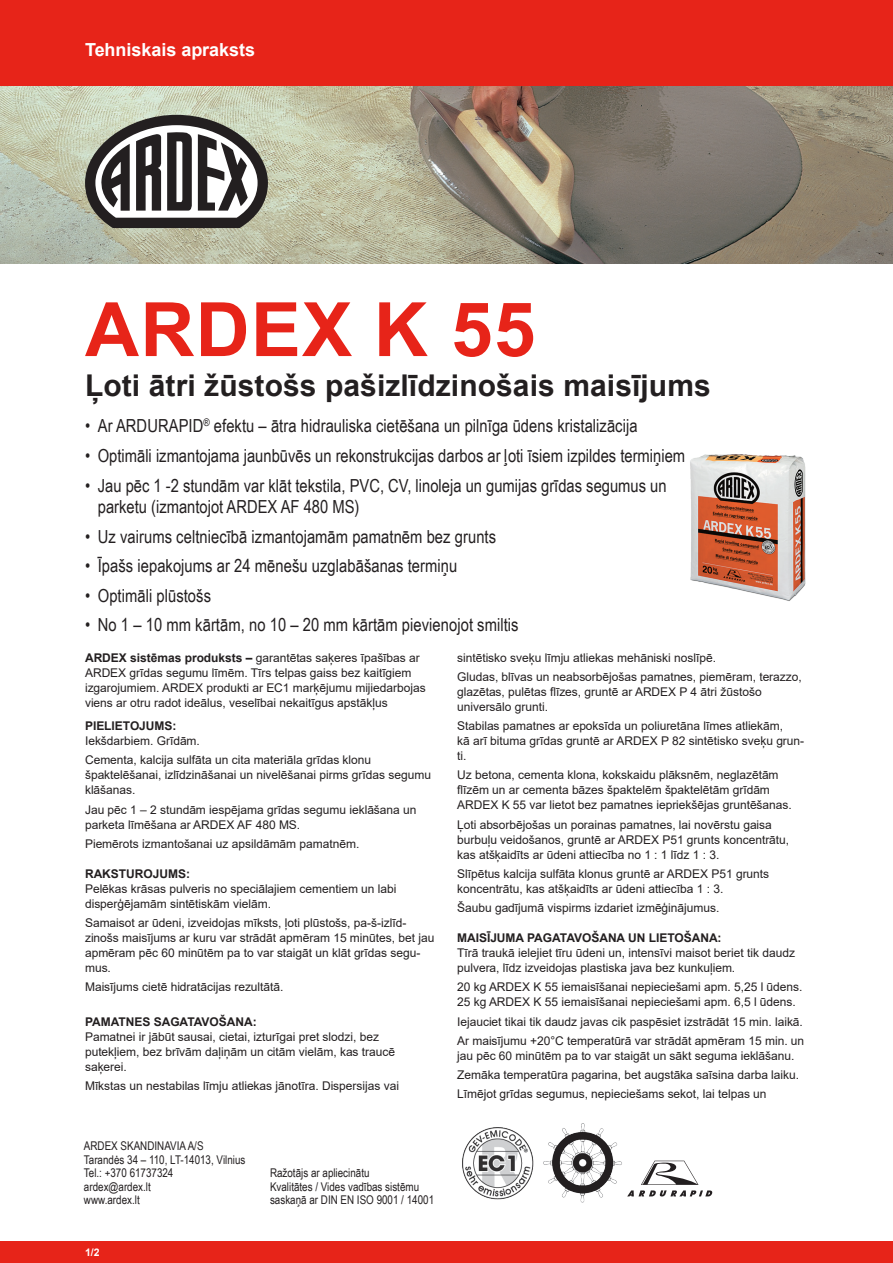
<style>
.page{position:relative;width:893px;height:1263px;background:#fff}
.page>*{position:absolute;margin:0;border:0;box-sizing:border-box;transform-origin:0 0}
.Titel{font:700 75px "Arial";letter-spacing:.015em;color:#e72419}
.Untertitel{font:700 30px "Arial";letter-spacing:.005em;color:#231f20}
.t1{font:18px/21.6px "Arial Narrow";letter-spacing:.005em;color:#231f20}
.Technische_Daten{font:700 18px "Arial";color:#fff}
.Subheads{font:12px/15px "Arial";color:#231f20}
.t2{font:12px/13.5px "Arial Narrow";color:#231f20}
.Subheads-2{font:700 12px "Arial";color:#231f20}
.Technische_Daten-2{font:700 10.5px "Arial";color:#fff}
.s1{font-weight:700}
</style>
<div class="page">
<img style="left:0;top:85px;width:893px;height:179px">
<div style="left:0;top:1242px;width:893px;height:21px;background:#e72419"></div>
<div style="left:0;top:0;width:893px;height:85px;background:#e72419"></div>
<svg style="left:85px;top:115px;width:183px;height:113px"></svg>
<img style="left:690px;top:454px;width:116px;height:147px">
<svg style="left:627px;top:1161px;width:85px;height:35px"></svg>
<img style="left:543px;top:1123px;width:79px;height:80px">
<img style="left:462px;top:1127px;width:72px;height:73px">
<p class="Technische_Daten" style="left:85px;top:37px;width:172px">Tehniskais apraksts</p>
<p class="Titel" style="left:85px;top:277px;width:452px">ARDEX K 55</p>
<p class="Untertitel" style="left:85px;top:364px;width:627px">Ļoti ātri žūstošs pašizlīdzinošais maisījums</p>
<p class="t1" style="left:85px;top:414px;width:554px">• Ar ARDURAPID<sup>®</sup> efektu – ātra hidrauliska cietēšana un pilnīga ūdens kristalizācija</p>
<p class="t1" style="left:85px;top:444px;width:602px">• Optimāli izmantojama jaunbūvēs un rekonstrukcijas darbos ar ļoti īsiem izpildes termiņiem</p>
<p class="t1" style="left:98px;top:474px;width:570px;text-indent:-13px">• Jau pēc 1 -2 stundām var klāt tekstila, PVC, CV, linoleja un gumijas grīdas segumus un parketu (izmantojot ARDEX AF 480 MS)</p>
<p class="t1" style="left:85px;top:525px;width:413px">• Uz vairums celtniecībā izmantojamām pamatnēm bez grunts</p>
<p class="t1" style="left:85px;top:554px;width:374px">• Īpašs iepakojums ar 24 mēnešu uzglabāšanas termiņu</p>
<p class="t1" style="left:85px;top:584px;width:127px">• Optimāli plūstošs</p>
<p class="t1" style="left:85px;top:613px;width:435px">• No 1 – 10 mm kārtām, no 10 – 20 mm kārtām pievienojot smiltis</p>
<p class="Subheads" style="left:85px;top:650px;width:342px"><span class="s1">ARDEX sistēmas produksts –</span> garantētas saķeres īpašības ar ARDEX grīdas segumu līmēm. Tīrs telpas gaiss bez kaitīgiem izgarojumiem. ARDEX produkti ar EC1 marķējumu mijiedarbojas viens ar otru radot ideālus, veselībai nekaitīgus apstākļus</p>
<p class="Subheads-2" style="left:85px;top:717px;width:93px">PIELIETOJUMS:</p>
<p class="Subheads" style="left:85px;top:733px;width:116px">Iekšdarbiem. Grīdām.</p>
<p class="Subheads" style="left:85px;top:752px;width:347px">Cementa, kalcija sulfāta un cita materiāla grīdas klonu špaktelēšanai, izlīdzināšanai un nivelēšanai pirms grīdas segumu klāšanas.</p>
<p class="Subheads" style="left:85px;top:802px;width:333px">Jau pēc 1 – 2 stundām iespējama grīdas segumu ieklāšana un parketa līmēšana ar ARDEX AF 480 MS.</p>
<p class="Subheads" style="left:85px;top:836px;width:276px">Piemērots izmantošanai uz apsildāmām pamatnēm.</p>
<p class="Subheads-2" style="left:85px;top:865px;width:107px">RAKSTUROJUMS:</p>
<p class="Subheads" style="left:85px;top:881px;width:313px">Pelēkas krāsas pulveris no speciālajiem cementiem un labi disperģējamām sintētiskām vielām.</p>
<p class="Subheads" style="left:85px;top:915px;width:351px">Samaisot ar ūdeni, izveidojas mīksts, ļoti plūstošs, pa-š-izlīd&shy;zinošs maisījums ar kuru var strādāt apmēram 15 minūtes, bet jau apmēram pēc 60 minūtēm pa to var staigāt un klāt grīdas segu&shy;mus.</p>
<p class="Subheads" style="left:85px;top:979px;width:200px">Maisījums cietē hidratācijas rezultātā.</p>
<p class="Subheads-2" style="left:85px;top:1013px;width:173px">PAMATNES SAGATAVOŠANA:</p>
<p class="Subheads" style="left:85px;top:1029px;width:312px">Pamatnei ir jābūt sausai, cietai, izturīgai pret slodzi, bez putekļiem, bez brīvām daļiņām un citām vielām, kas traucē saķerei.</p>
<p class="Subheads" style="left:85px;top:1078px;width:315px">Mīkstas un nestabilas līmju atliekas jānotīra. Dispersijas vai</p>
<p class="Subheads" style="left:457px;top:650px;width:260px">sintētisko sveķu līmju atliekas mehāniski noslīpē.</p>
<p class="Subheads" style="left:457px;top:669px;width:346px">Gludas, blīvas un neabsorbējošas pamatnes, piemēram, terazzo, glazētas, pulētas flīzes, gruntē ar ARDEX P 4 ātri žūstošo universālo grunti.</p>
<p class="Subheads" style="left:457px;top:718px;width:349px">Stabilas pamatnes ar epoksīda un poliuretāna līmes atliekām,<br>kā arī bituma grīdas gruntē ar ARDEX P 82 sintētisko sveķu grun&shy;ti.</p>
<p class="Subheads" style="left:457px;top:767px;width:336px">Uz betona, cementa klona, kokskaidu plāksnēm, neglazētām flīzēm un ar cementa bāzes špaktelēm špaktelētām grīdām<br>ARDEX K 55 var lietot bez pamatnes iepriekšējas gruntēšanas.</p>
<p class="Subheads" style="left:457px;top:817px;width:334px">Ļoti absorbējošas un porainas pamatnes, lai novērstu gaisa burbuļu veidošanos, gruntē ar ARDEX P51 grunts koncentrātu, kas atšķaidīts ar ūdeni attiecība no 1 : 1 līdz 1 : 3.</p>
<p class="Subheads" style="left:457px;top:866px;width:314px">Slīpētus kalcija sulfāta klonus gruntē ar ARDEX P51 grunts koncentrātu, kas atšķaidīts ar ūdeni attiecība 1 : 3.</p>
<p class="Subheads" style="left:457px;top:900px;width:264px">Šaubu gadījumā vispirms izdariet izmēģinājumus.</p>
<p class="Subheads-2" style="left:457px;top:929px;width:266px">MAISĪJUMA PAGATAVOŠANA UN LIETOŠANA:</p>
<p class="Subheads" style="left:457px;top:945px;width:339px">Tīrā traukā ielejiet tīru ūdeni un, intensīvi maisot beriet tik daudz pulvera, līdz izveidojas plastiska java bez kunkuļiem.</p>
<p class="Subheads" style="left:457px;top:979px;width:347px">20 kg ARDEX K 55 iemaisīšanai nepieciešami apm. 5,25 l ūdens.</p>
<p class="Subheads" style="left:457px;top:994px;width:340px">25 kg ARDEX K 55 iemaisīšanai nepieciešami apm. 6,5 l ūdens.</p>
<p class="Subheads" style="left:457px;top:1014px;width:347px">Iejauciet tikai tik daudz javas cik paspēsiet izstrādāt 15 min. laikā.</p>
<p class="Subheads" style="left:457px;top:1033px;width:349px">Ar maisījumu +20°C temperatūrā var strādāt apmēram 15 min. un jau pēc 60 minūtēm pa to var staigāt un sākt seguma ieklāšanu.</p>
<p class="Subheads" style="left:457px;top:1067px;width:344px">Zemāka temperatūra pagarina, bet augstāka saīsina darba laiku.</p>
<p class="Subheads" style="left:457px;top:1086px;width:311px">Līmējot grīdas segumus, nepieciešams sekot, lai telpas un</p>
<p class="t2" style="left:84px;top:1139px;width:121px">ARDEX SKANDINAVIA A/S</p>
<p class="t2" style="left:84px;top:1152px;width:163px">Tarandės 34 – 110, LT-14013, Vilnius</p>
<p class="t2" style="left:84px;top:1166px;width:91px">Tel.: +370 61737324</p>
<p class="t2" style="left:84px;top:1179px;width:68px">ardex@ardex.lt</p>
<p class="t2" style="left:84px;top:1193px;width:57px">www.ardex.lt</p>
<p class="Technische_Daten-2" style="left:85px;top:1245px;width:16px">1/2</p>
<p class="t2" style="left:270px;top:1166px;width:101px">Ražotājs ar apliecinātu</p>
<p class="t2" style="left:270px;top:1179px;width:166px">Kvalitātes / Vides vadības sistēmu saskaņā ar DIN EN ISO 9001 / 14001</p>
</div>
